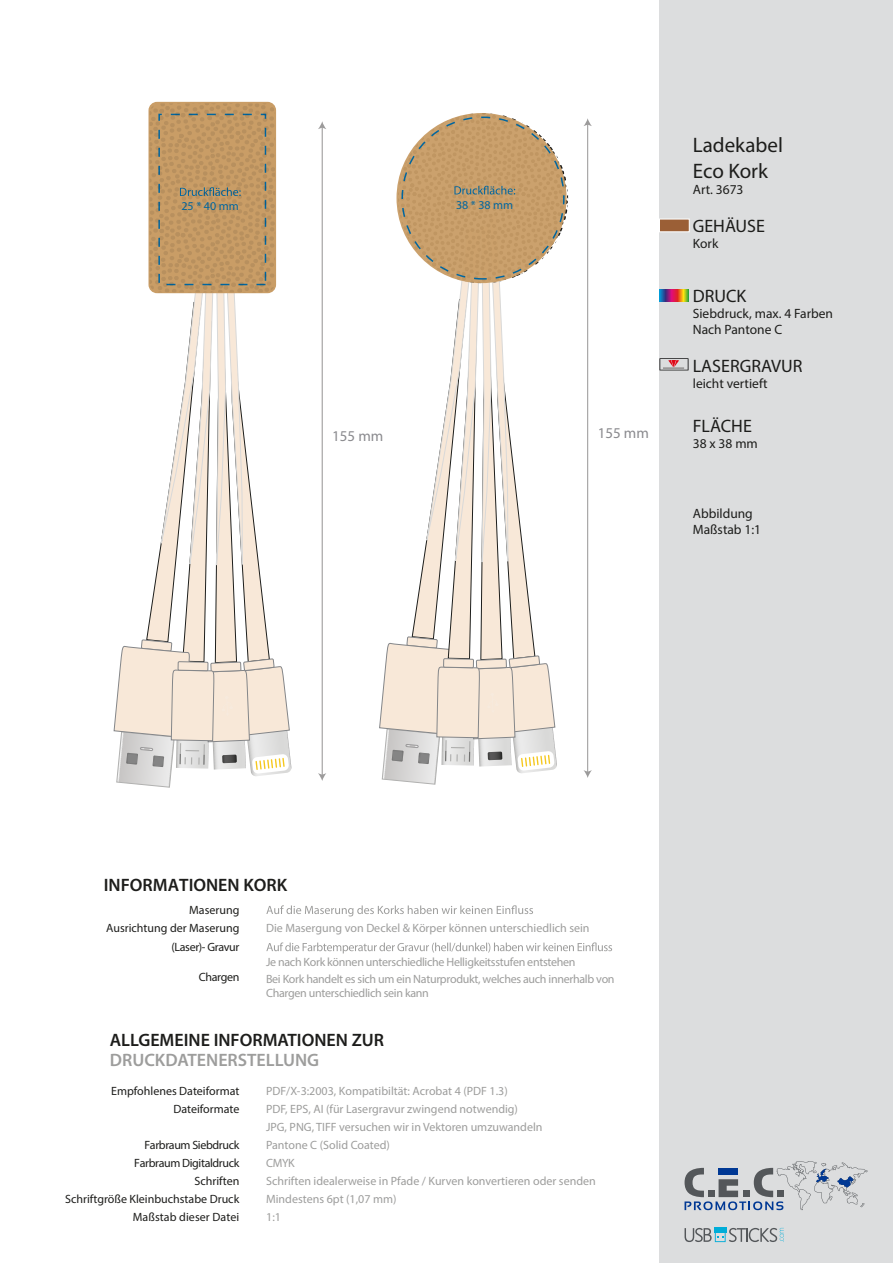
<style>
.page{position:relative;width:893px;height:1263px;background:#fff}
.page>*{position:absolute;margin:0;border:0;box-sizing:border-box;transform-origin:0 0}
.t1{font:21px/25.2px "Myriad Pro";color:#1d1d1b}
.t2{font:600 18px "Myriad Pro";color:#1d1d1b}
.t3{font:18px "Myriad Pro";color:#1d1d1b}
.t4{font:600 18px "Myriad Pro";color:#9d9d9c}
.t5{font:15px "Myriad Pro";color:#8a8a8e}
.t6{font:13.5px/16.2px "Myriad Pro";color:#1d1d1b}
.t7{font:12px/18px "Myriad Pro";color:#9d9d9c}
.t8{font:12px/18.1px "Myriad Pro";color:#1d1d1b;text-align:right}
.t9{font:12px/14.4px "Myriad Pro";letter-spacing:-.025em;color:#9d9d9c}
.t10{font:12px "Myriad Pro";letter-spacing:-.03em;color:#1d1d1b}
.t11{font:12px "Myriad Pro";color:#0066a0}
</style>
<div class="page">
<div style="left:659px;top:0;width:234px;height:1263px;background:#dcddde"></div>
<svg style="left:684px;top:1161px;width:184px;height:49px"></svg>
<svg style="left:685px;top:1228px;width:99px;height:14px"></svg>
<svg style="left:266px;top:905px;width:267px;height:11px"></svg>
<svg style="left:266px;top:942px;width:346px;height:11px"></svg>
<svg style="left:659px;top:289px;width:30px;height:13px"></svg>
<div style="left:659px;top:219px;width:30px;height:13px;background:#9b5f36;border:1px solid #fff"></div>
<hr style="left:587px;top:124px;width:1px;height:648px;background:#9c9b9b">
<svg style="left:659px;top:358px;width:29px;height:12px"></svg>
<svg style="left:583px;top:770px;width:9px;height:8px"></svg>
<svg style="left:584px;top:119px;width:8px;height:7px"></svg>
<svg style="left:379px;top:241px;width:178px;height:544px"></svg>
<div style="left:396px;top:113px;width:171px;height:170px;background:#c99d66;border-radius:50%"></div>
<svg style="left:454px;top:186px;width:61px;height:9px"></svg>
<hr style="left:322px;top:127px;width:1px;height:648px;background:#9c9b9b">
<svg style="left:318px;top:773px;width:8px;height:8px"></svg>
<svg style="left:318px;top:122px;width:8px;height:7px"></svg>
<svg style="left:113px;top:217px;width:179px;height:571px"></svg>
<svg style="left:150px;top:103px;width:125px;height:189px;background:#c09763"></svg>
<p class="t11" style="left:181px;top:199px;width:59px">25 * 40 mm</p>
<p class="t11" style="left:456px;top:197px;width:59px">38 * 38 mm</p>
<p class="t5" style="left:332px;top:427px;width:53px">155 mm</p>
<p class="t5" style="left:598px;top:424px;width:53px">155 mm</p>
<h1 class="t1" style="left:693px;top:132px;width:92px">Ladekabel<br>Eco Kork</h1>
<p class="t6" style="left:693px;top:181px;width:52px">Art. 3673</p>
<h2 class="t3" style="left:693px;top:215px;width:74px">GEHÄUSE</h2>
<p class="t6" style="left:693px;top:235px;width:27px">Kork</p>
<h2 class="t3" style="left:693px;top:285px;width:55px">DRUCK</h2>
<p class="t6" style="left:693px;top:305px;width:142px">Siebdruck, max. 4 Farben<br>Nach Pantone C</p>
<h2 class="t3" style="left:693px;top:355px;width:111px">LASERGRAVUR</h2>
<p class="t6" style="left:693px;top:375px;width:76px">leicht vertieft</p>
<h2 class="t3" style="left:693px;top:414px;width:61px">FLÄCHE</h2>
<p class="t6" style="left:693px;top:435px;width:67px">38 x 38 mm</p>
<p class="t6" style="left:693px;top:505px;width:70px">Abbildung<br>Maßstab 1:1</p>
<h2 class="t2" style="left:104px;top:873px;width:185px">INFORMATIONEN KORK</h2>
<p class="t8" style="left:106px;top:901px;width:135px">Maserung<br>Ausrichtung der Maserung</p>
<p class="t7" style="left:266px;top:919px;width:325px">Die Masergung von Deckel &amp; Körper können unterschiedlich sein</p>
<p class="t9" style="left:266px;top:971px;width:350px">Bei Kork handelt es sich um ein Naturprodukt, welches auch innerhalb von<br>Chargen unterschiedlich sein kann</p>
<p class="t10" style="left:172px;top:940px;width:69px">(Laser)- Gravur</p>
<p class="t10" style="left:199px;top:970px;width:42px">Chargen</p>
<p class="t9" style="left:266px;top:954px;width:311px">Je nach Kork können unterschiedliche Helligkeitsstufen entstehen</p>
<h2 class="t2" style="left:110px;top:1028px;width:276px">ALLGEMEINE INFORMATIONEN ZUR</h2>
<h2 class="t4" style="left:110px;top:1048px;width:211px">DRUCKDATENERSTELLUNG</h2>
<p class="t8" style="left:111px;top:1081px;width:130px">Empfohlenes Dateiformat<br>Dateiformate</p>
<p class="t8" style="left:65px;top:1135px;width:176px">Farbraum Siebdruck<br>Farbraum Digitaldruck<br>Schriften<br>Schriftgröße Kleinbuchstabe Druck<br>Maßstab dieser Datei</p>
<p class="t7" style="left:266px;top:1081px;width:331px">PDF/X-3:2003, Kompatibiltät: Acrobat 4 (PDF 1.3)<br>PDF, EPS, AI (für Lasergravur zwingend notwendig)<br>JPG, PNG, TIFF versuchen wir in Vektoren umzuwandeln<br>Pantone C (Solid Coated)<br>CMYK<br>Schriften idealerweise in Pfade / Kurven konvertieren oder senden Mindestens 6pt (1,07 mm)<br>1:1</p>
</div>
